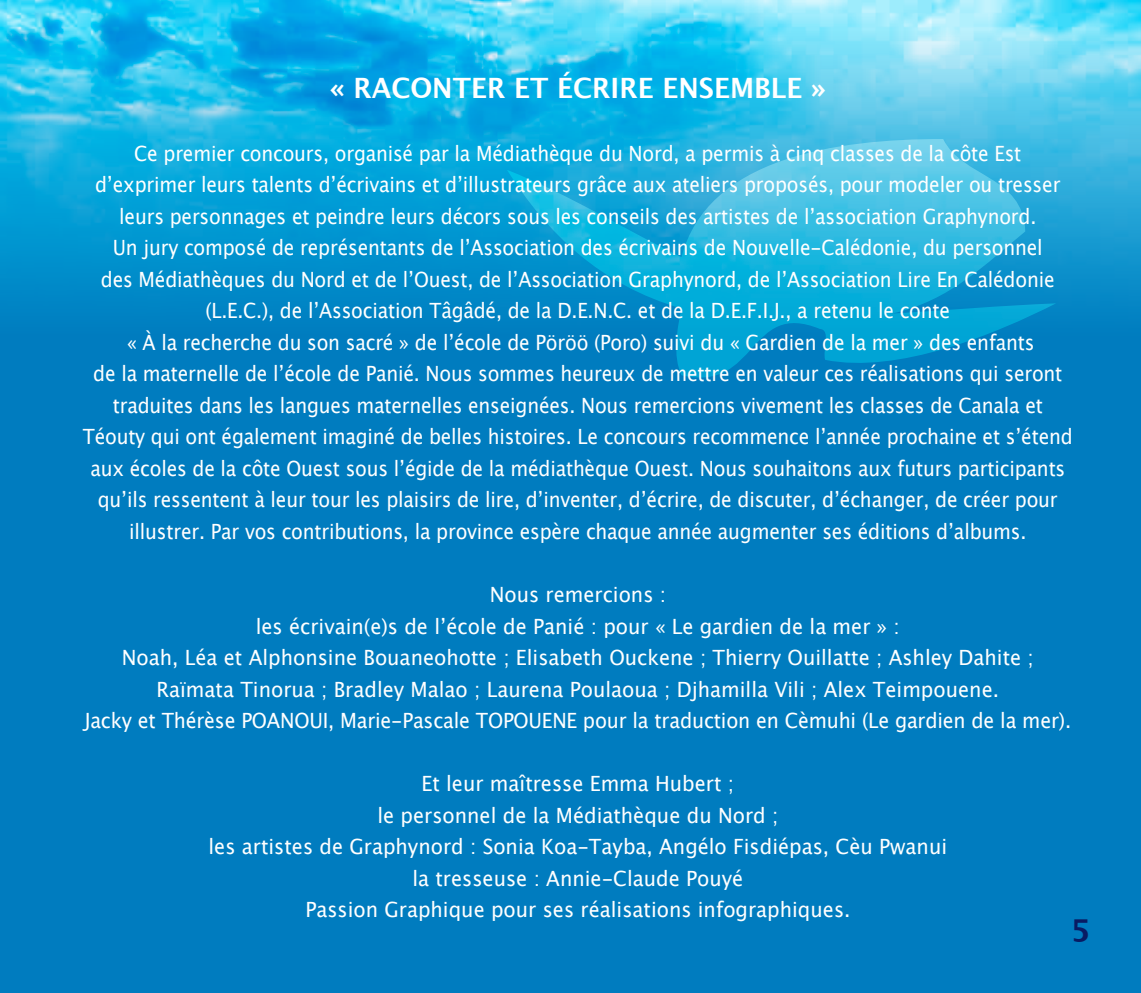
<style>
.page{position:relative;width:1141px;height:993px;background:#fff}
.page>*{position:absolute;margin:0;border:0;box-sizing:border-box;transform-origin:0 0}
.t1{font:700 31.5px "Lucida Grande";color:#091b63}
.t2{font:700 28px "Lucida Grande";color:#fff;scale:.95 1}
.t3{font:21px/31.5px "Lucida Grande";letter-spacing:-.01em;color:#fff;text-align:center;scale:.91 1}
.t4{font:21px/31.5px "Lucida Grande";letter-spacing:-.01em;color:#fff;text-align:center;scale:.95 1}
.t5{font:21px "Lucida Grande";letter-spacing:-.01em;color:#fff;scale:.93 1}
</style>
<div class="page">
<div style="left:0;top:0;width:1141px;height:992px;background:#007cbf"></div>
<img style="left:1px;top:0;width:1140px;height:358px">
<svg style="left:507px;top:139px;width:549px;height:240px;background:#19a5d6"></svg>
<p class="t2" style="left:330px;top:65px;width:524px">« RACONTER ET ÉCRIRE ENSEMBLE »</p>
<p class="t3" style="left:83px;top:138px;width:1089px">Ce premier concours, organisé par la Médiathèque du Nord, a permis à cinq classes de la côte Est d’exprimer leurs talents d’écrivains et d’illustrateurs grâce aux ateliers proposés, pour modeler ou tresser leurs personnages et peindre leurs décors sous les conseils des artistes de l’association Graphynord.<br>Un jury composé de représentants de l’Association des écrivains de Nouvelle-Calédonie, du personnel<br>des Médiathèques du Nord et de l’Ouest, de l’Association Graphynord, de l’Association Lire En Calédonie (L.E.C.), de l’Association Tâgâdé, de la D.E.N.C. et de la D.E.F.I.J., a retenu le conte<br>« À la recherche du son sacré » de l’école de Pöröö (Poro) suivi du « Gardien de la mer » des enfants<br>de la maternelle de l’école de Panié. Nous sommes heureux de mettre en valeur ces réalisations qui seront traduites dans les langues maternelles enseignées. Nous remercions vivement les classes de Canala et Téouty qui ont également imaginé de belles histoires. Le concours recommence l’année prochaine et s’étend aux écoles de la côte Ouest sous l’égide de la médiathèque Ouest. Nous souhaitons aux futurs participants qu’ils ressentent à leur tour les plaisirs de lire, d’inventer, d’écrire, de discuter, d’échanger, de créer pour illustrer. Par vos contributions, la province espère chaque année augmenter ses éditions d’albums.</p>
<p class="t4" style="left:490px;top:579px;width:187px">Nous remercions :</p>
<p class="t4" style="left:256px;top:610px;width:680px">les écrivain(e)s de l’école de Panié : pour « Le gardien de la mer » :</p>
<p class="t4" style="left:122px;top:642px;width:962px">Noah, Léa et Alphonsine Bouaneohotte ; Elisabeth Ouckene ; Thierry Ouillatte ; Ashley Dahite ;<br>Raïmata Tinorua ; Bradley Malao ; Laurena Poulaoua ; Djhamilla Vili ; Alex Teimpouene.</p>
<p class="t5" style="left:84px;top:708px;width:1062px">Jacky et Thérèse POANOUI, Marie-Pascale TOPOUENE pour la traduction en Cèmuhi (Le gardien de la mer).</p>
<p class="t4" style="left:422px;top:768px;width:331px">Et leur maîtresse Emma Hubert ;</p>
<p class="t4" style="left:377px;top:799px;width:424px">le personnel de la Médiathèque du Nord ;</p>
<p class="t4" style="left:208px;top:831px;width:779px">les artistes de Graphynord : Sonia Koa-Tayba, Angélo Fisdiépas, Cèu Pwanui</p>
<p class="t4" style="left:412px;top:862px;width:350px">la tresseuse : Annie-Claude Pouyé</p>
<p class="t4" style="left:305px;top:894px;width:575px">Passion Graphique pour ses réalisations infographiques.</p>
<p class="t1" style="left:1070px;top:905px;width:22px">5</p>
</div>
